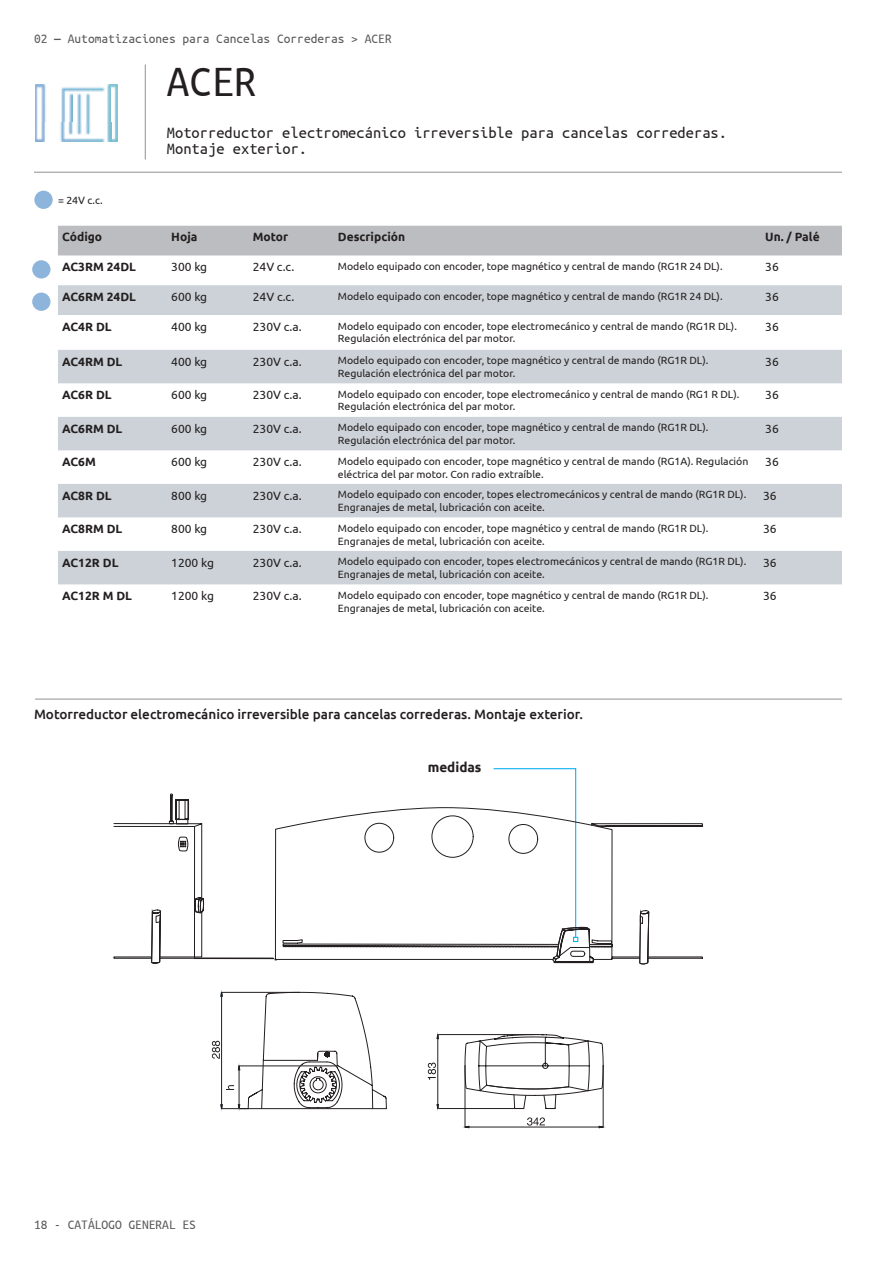
<style>
.page{position:relative;width:893px;height:1263px;background:#fff}
.page>*{position:absolute;margin:0;border:0;box-sizing:border-box;transform-origin:0 0}
.testo_dim_1{font:45px "Ubuntu Mono";color:#231f20}
.testo_dim_1-2{font:16.5px/16.5px "Ubuntu Mono";color:#231f20}
.t1{font:500 13.5px "Ubuntu";color:#231f20}
.Testi_Ubuntu_MONO_9p{font:13.5px "Ubuntu Mono";color:#57585a}
.t2{font:700 13.5px "Ubuntu";color:#231f20}
.t3{font:12px "Ubuntu";color:#231f20}
.t4{font:700 12px "Ubuntu";color:#231f20}
.t5{font:10.5px/12.6px "Ubuntu";color:#231f20}
.s1{font-weight:700}
</style>
<div class="page">
<div style="left:58px;top:226px;width:784px;height:29px;background:#bcbdc0"></div>
<svg style="left:58px;top:285px;width:784px;height:299px;fill:#ccd2d7"></svg>
<svg style="left:114px;top:285px;width:589px;height:674px"></svg>
<svg style="left:493px;top:768px;width:120px;height:55px"></svg>
<svg style="left:169px;top:793px;width:425px;height:30px"></svg>
<svg style="left:195px;top:815px;width:279px;height:8px"></svg>
<svg style="left:114px;top:823px;width:535px;height:142px"></svg>
<svg style="left:151px;top:823px;width:441px;height:142px"></svg>
<hr style="left:603px;top:1066px;width:1px;height:61px;background:#231f20">
<hr style="left:465px;top:1066px;width:1px;height:61px;background:#231f20">
<svg style="left:212px;top:990px;width:392px;height:121px"></svg>
<svg style="left:462px;top:1117px;width:144px;height:11px"></svg>
<hr style="left:35px;top:699px;width:807px;height:1px;background:#231f20">
<div style="left:32px;top:260px;width:18px;height:19px;background:#8db4da;border-radius:50%"></div>
<div style="left:32px;top:293px;width:18px;height:18px;background:#8db4da;border-radius:50%"></div>
<img style="left:35px;top:85px;width:82px;height:57px">
<div style="left:34px;top:191px;width:19px;height:18px;background:#8db4da;border-radius:50%"></div>
<hr style="left:34px;top:172px;width:808px;height:1px;background:#231f20">
<hr style="left:145px;top:64px;width:1px;height:95px;background:#231f20">
<p class="Testi_Ubuntu_MONO_9p" style="left:34px;top:32px;width:359px">02 <span class="s1">―</span> Automatizaciones para Cancelas Correderas &gt; ACER</p>
<p class="testo_dim_1" style="left:167px;top:59px;width:91px">ACER</p>
<p class="t5" style="left:58px;top:193px;width:46px">= 24V c.c.</p>
<p class="testo_dim_1-2" style="left:167px;top:124px;width:562px">Motorreductor electromecánico irreversible para cancelas correderas.<br>Montaje exterior.</p>
<p class="t4" style="left:62px;top:230px;width:42px">Código</p>
<p class="t4" style="left:171px;top:230px;width:28px">Hoja</p>
<p class="t4" style="left:253px;top:230px;width:37px">Motor</p>
<p class="t4" style="left:338px;top:230px;width:69px">Descripción</p>
<p class="t4" style="left:765px;top:230px;width:56px">Un. / Palé</p>
<p class="t4" style="left:62px;top:260px;width:75px">AC3RM 24DL</p>
<p class="t3" style="left:171px;top:260px;width:37px">300 kg</p>
<p class="t3" style="left:253px;top:260px;width:43px">24V c.c.</p>
<p class="t5" style="left:338px;top:260px;width:386px">Modelo equipado con encoder, tope magnético y central de mando (RG1R 24 DL).</p>
<p class="t3" style="left:765px;top:260px;width:15px">36</p>
<p class="t4" style="left:62px;top:289px;width:75px">AC6RM 24DL</p>
<p class="t3" style="left:171px;top:289px;width:37px">600 kg</p>
<p class="t3" style="left:253px;top:289px;width:43px">24V c.c.</p>
<p class="t5" style="left:338px;top:289px;width:386px">Modelo equipado con encoder, tope magnético y central de mando (RG1R 24 DL).</p>
<p class="t3" style="left:765px;top:289px;width:15px">36</p>
<p class="t4" style="left:62px;top:319px;width:51px">AC4R DL</p>
<p class="t3" style="left:171px;top:319px;width:37px">400 kg</p>
<p class="t3" style="left:253px;top:319px;width:50px">230V c.a.</p>
<p class="t5" style="left:338px;top:319px;width:401px">Modelo equipado con encoder, tope electromecánico y central de mando (RG1R DL).<br>Regulación electrónica del par motor.</p>
<p class="t3" style="left:765px;top:319px;width:15px">36</p>
<p class="t4" style="left:62px;top:354px;width:62px">AC4RM DL</p>
<p class="t3" style="left:171px;top:354px;width:37px">400 kg</p>
<p class="t3" style="left:253px;top:354px;width:50px">230V c.a.</p>
<p class="t5" style="left:338px;top:354px;width:372px">Modelo equipado con encoder, tope magnético y central de mando (RG1R DL).<br>Regulación electrónica del par motor.</p>
<p class="t3" style="left:765px;top:354px;width:15px">36</p>
<p class="t4" style="left:62px;top:387px;width:51px">AC6R DL</p>
<p class="t3" style="left:171px;top:387px;width:37px">600 kg</p>
<p class="t3" style="left:253px;top:387px;width:50px">230V c.a.</p>
<p class="t5" style="left:338px;top:387px;width:403px">Modelo equipado con encoder, tope electromecánico y central de mando (RG1 R DL).<br>Regulación electrónica del par motor.</p>
<p class="t3" style="left:765px;top:387px;width:15px">36</p>
<p class="t4" style="left:62px;top:421px;width:62px">AC6RM DL</p>
<p class="t3" style="left:171px;top:421px;width:37px">600 kg</p>
<p class="t3" style="left:253px;top:421px;width:50px">230V c.a.</p>
<p class="t5" style="left:338px;top:421px;width:372px">Modelo equipado con encoder, tope magnético y central de mando (RG1R DL).<br>Regulación electrónica del par motor.</p>
<p class="t3" style="left:765px;top:421px;width:15px">36</p>
<p class="t4" style="left:62px;top:454px;width:35px">AC6M</p>
<p class="t3" style="left:171px;top:454px;width:37px">600 kg</p>
<p class="t3" style="left:253px;top:454px;width:50px">230V c.a.</p>
<p class="t5" style="left:338px;top:454px;width:412px">Modelo equipado con encoder, tope magnético y central de mando (RG1A). Regulación eléctrica del par motor. Con radio extraíble.</p>
<p class="t3" style="left:765px;top:454px;width:15px">36</p>
<p class="t4" style="left:62px;top:488px;width:51px">AC8R DL</p>
<p class="t3" style="left:171px;top:488px;width:37px">800 kg</p>
<p class="t3" style="left:253px;top:488px;width:50px">230V c.a.</p>
<p class="t5" style="left:338px;top:488px;width:410px">Modelo equipado con encoder, topes electromecánicos y central de mando (RG1R DL).<br>Engranajes de metal, lubricación con aceite.</p>
<p class="t3" style="left:763px;top:488px;width:15px">36</p>
<p class="t4" style="left:62px;top:521px;width:62px">AC8RM DL</p>
<p class="t3" style="left:171px;top:521px;width:37px">800 kg</p>
<p class="t3" style="left:253px;top:521px;width:50px">230V c.a.</p>
<p class="t5" style="left:338px;top:521px;width:372px">Modelo equipado con encoder, tope magnético y central de mando (RG1R DL).<br>Engranajes de metal, lubricación con aceite.</p>
<p class="t3" style="left:763px;top:521px;width:15px">36</p>
<p class="t4" style="left:62px;top:555px;width:58px">AC12R DL</p>
<p class="t3" style="left:171px;top:555px;width:44px">1200 kg</p>
<p class="t3" style="left:253px;top:555px;width:50px">230V c.a.</p>
<p class="t5" style="left:338px;top:555px;width:410px">Modelo equipado con encoder, topes electromecánicos y central de mando (RG1R DL).<br>Engranajes de metal, lubricación con aceite.</p>
<p class="t3" style="left:763px;top:555px;width:15px">36</p>
<p class="t4" style="left:62px;top:588px;width:71px">AC12R M DL</p>
<p class="t3" style="left:171px;top:588px;width:44px">1200 kg</p>
<p class="t3" style="left:253px;top:588px;width:50px">230V c.a.</p>
<p class="t5" style="left:338px;top:589px;width:372px">Modelo equipado con encoder, tope magnético y central de mando (RG1R DL).<br>Engranajes de metal, lubricación con aceite.</p>
<p class="t3" style="left:763px;top:588px;width:15px">36</p>
<p class="t1" style="left:34px;top:705px;width:551px">Motorreductor electromecánico irreversible para cancelas correderas. Montaje exterior.</p>
<p class="Testi_Ubuntu_MONO_9p" style="left:34px;top:1218px;width:163px">18 - CATÁLOGO GENERAL ES</p>
<p class="t2" style="left:428px;top:759px;width:55px">medidas</p>
</div>
